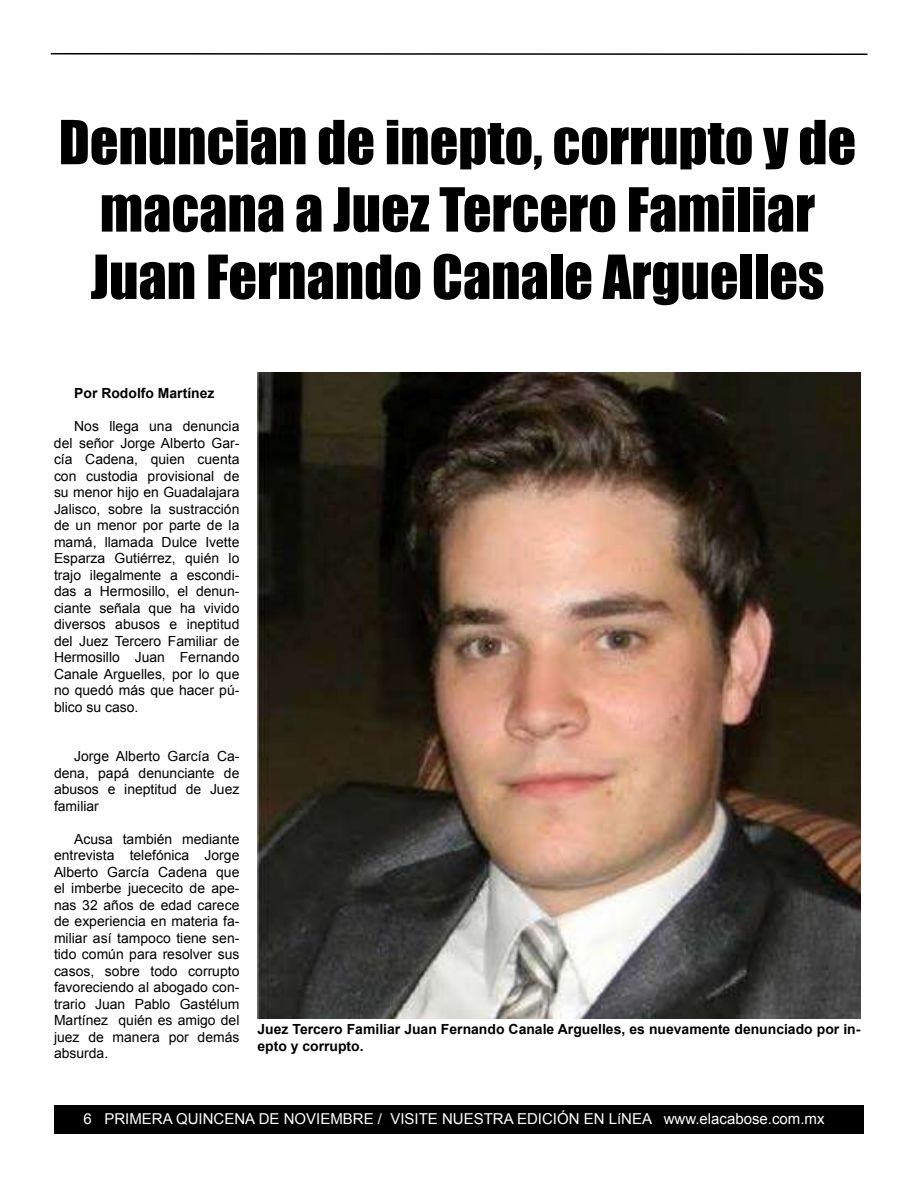
<style>
.page{position:relative;width:918px;height:1188px;background:#fff}
.page>*{position:absolute;margin:0;border:0;box-sizing:border-box;transform-origin:0 0}
.t1{font:56.1px/67.3px "Impact";color:#000;text-align:center}
.t2{font:15px "Arial";color:#fff}
.t3{font:13.95px/16.5px "Arial";color:#000;text-align:justify}
.t4{font:700 13.95px/16.5px "Arial";color:#000}
</style>
<div class="page">
<div style="left:54px;top:1106px;width:810px;height:28px;background:#000"></div>
<svg style="left:50px;top:53px;width:818px;height:2px;background:#3f3f3f"></svg>
<img style="left:257px;top:373px;width:603px;height:646px">
<h1 class="t1" style="left:59px;top:107px;width:799px">Denuncian de inepto, corrupto y de macana a Juez Tercero Familiar<br>Juan Fernando Canale Arguelles</h1>
<p class="t4" style="left:74px;top:386px;width:142px">Por Rodolfo Martínez</p>
<p class="t3" style="left:54px;top:418px;width:187px;text-indent:20px">Nos llega una denuncia del señor Jorge Alberto Gar&shy;cía Cadena, quien cuenta con custodia provisional de su menor hijo en Guadalajara Jalisco, sobre la sustracción de un menor por parte de la mamá, llamada Dulce Ivette Esparza Gutiérrez, quién lo trajo ilegalmente a escondi&shy;das a Hermosillo, el denun&shy;ciante señala que ha vivido diversos abusos e ineptitud del Juez Tercero Familiar de Hermosillo Juan Fernando Canale Arguelles, por lo que no quedó más que hacer pú&shy;blico su caso.</p>
<p class="t3" style="left:54px;top:748px;width:187px;text-indent:20px">Jorge Alberto García Ca&shy;dena, papá denunciante de abusos e ineptitud de Juez familiar</p>
<p class="t3" style="left:54px;top:831px;width:187px;text-indent:20px">Acusa también mediante entrevista telefónica Jorge Alberto García Cadena que el imberbe juececito de ape&shy;nas 32 años de edad carece de experiencia en materia fa&shy;miliar así tampoco tiene sen&shy;tido común para resolver sus casos, sobre todo corrupto favoreciendo al abogado con&shy;trario Juan Pablo Gastélum Martínez quién es amigo del juez de manera por demás absurda.</p>
<p class="t4" style="left:257px;top:1022px;width:604px">Juez Tercero Familiar Juan Fernando Canale Arguelles, es nuevamente denunciado por in&shy;epto y corrupto.</p>
<p class="t2" style="left:84px;top:1109px;width:743px">6 PRIMERA QUINCENA DE NOVIEMBRE / VISITE NUESTRA EDICIÓN EN LíNEA www.elacabose.com.mx</p>
</div>
